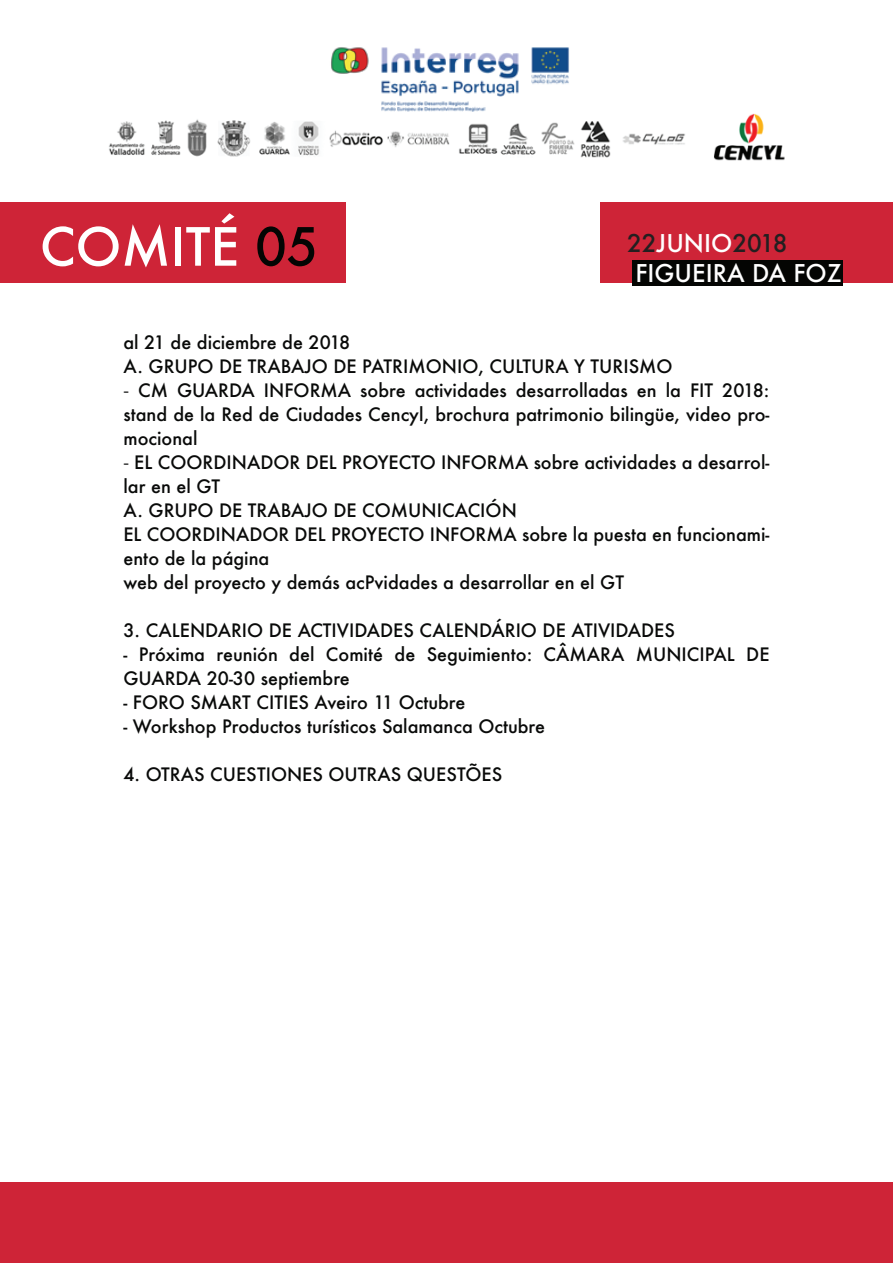
<style>
.page{position:relative;width:893px;height:1263px;background:#fff}
.page>*{position:absolute;margin:0;border:0;box-sizing:border-box;transform-origin:0 0}
.t1{font:500 51.15px "Futura";color:#fff}
.t2{font:500 23.85px/30px "Futura";color:#fff}
.t3{font:500 18px/24px "Futura";color:#090a09}
.s1{color:#040503}
.s2{color:#231f20}
.s3{font-family:"Myriad Pro";font-weight:400}
</style>
<div class="page">
<img style="left:109px;top:113px;width:676px;height:48px">
<img style="left:331px;top:47px;width:238px;height:65px">
<div style="left:0;top:202px;width:345px;height:81px;background:#ce2437"></div>
<div style="left:0;top:1182px;width:893px;height:81px;background:#ce2437"></div>
<div style="left:600px;top:202px;width:293px;height:81px;background:#ce2437"></div>
<div style="left:633px;top:260px;width:210px;height:25px;background:#040503"></div>
<h1 class="t1" style="left:40px;top:212px;width:280px">COMITÉ <span class="s1">05</span></h1>
<h2 class="t2" style="left:635px;top:228px;width:208px;text-indent:-8px"><span class="s2">22</span>JUNIO<span class="s2">2018<br></span>FIGUEIRA DA FOZ</h2>
<p class="t3" style="left:123px;top:330px;width:551px">al 21 de diciembre de 2018<br>A. GRUPO DE TRABAJO DE PATRIMONIO, CULTURA Y TURISMO</p>
<p class="t3" style="left:123px;top:378px;width:648px;text-align:justify"><span class="s3">-</span> CM GUARDA INFORMA sobre actividades desarrolladas en la FIT 2018: stand de la Red de Ciudades Cencyl, brochura patrimonio bilingüe, video pro&shy;mocional</p>
<p class="t3" style="left:123px;top:450px;width:648px"><span class="s3">-</span> EL COORDINADOR DEL PROYECTO INFORMA sobre actividades a desarrol&shy;lar en el GT<br>A. GRUPO DE TRABAJO DE COMUNICACIÓN<br>EL COORDINADOR DEL PROYECTO INFORMA sobre la puesta en funcionami&shy;ento de la página<br>web del proyecto y demás acPvidades a desarrollar en el GT</p>
<p class="t3" style="left:123px;top:618px;width:553px">3. CALENDARIO DE ACTIVIDADES CALENDÁRIO DE ATIVIDADES</p>
<p class="t3" style="left:123px;top:642px;width:648px">- Próxima reunión del Comité de Seguimiento: CÂMARA MUNICIPAL DE<br>GUARDA 20-30 septiembre</p>
<p class="t3" style="left:123px;top:690px;width:344px">- FORO SMART CITIES Aveiro 11 Octubre</p>
<p class="t3" style="left:123px;top:714px;width:423px">- Workshop Productos turísticos Salamanca Octubre</p>
<p class="t3" style="left:123px;top:762px;width:380px">4. OTRAS CUESTIONES OUTRAS QUESTÕES</p>
</div>
